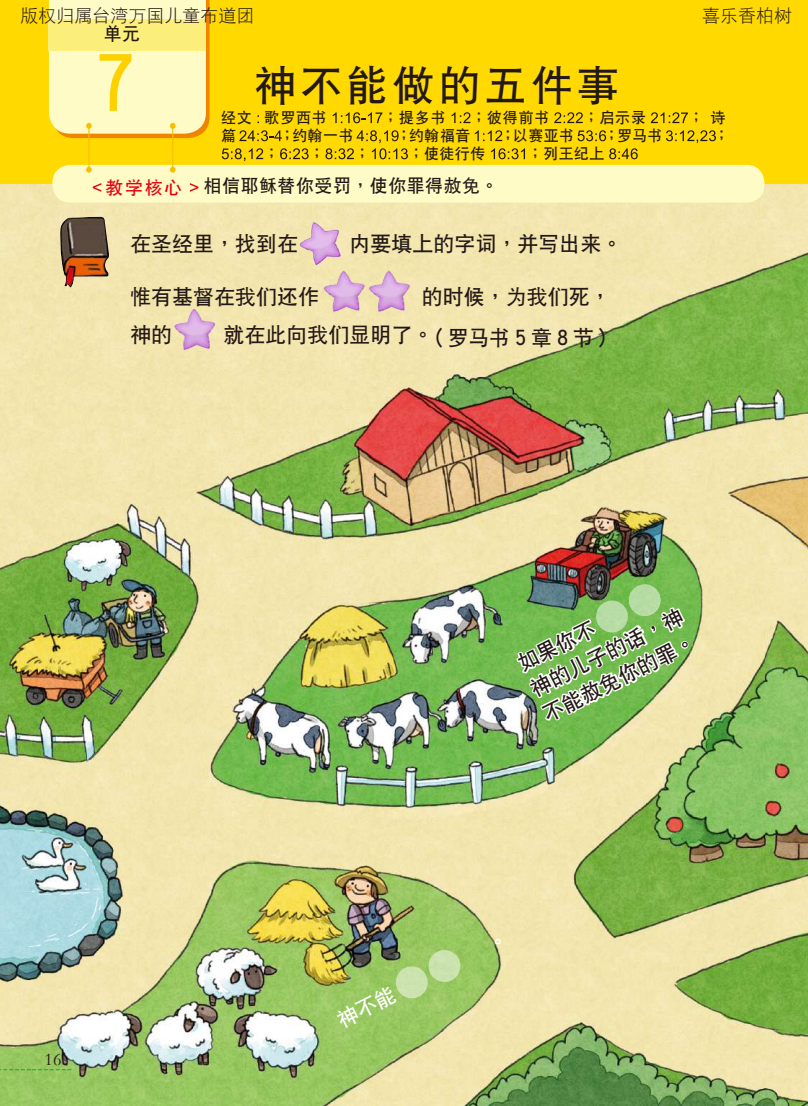
<style>
.page{position:relative;width:808px;height:1106px;background:#fff}
.page>*{position:absolute;margin:0;border:0;box-sizing:border-box;transform-origin:0 0}
.t1{font:78px "DF Hei W7 GB5";color:#fdd000}
.t2{font:42px "DF Hei W7 GB5";letter-spacing:.1em;color:#231815}
.t3{font:21px/28.3px "DF Hei W7 GB5";color:#231815}
.t4{font:21px "DF Hei W7 GB5";color:#fff}
.t5{font:18px "DF Hei W7 GB5";letter-spacing:.025em;color:#231815}
.t6{font:18px "DF Hei W3 GB5";color:#231815}
.t7{font:18px "Garamond";color:#231815}
.t8{font:15px "DF Hei W7 GB5";letter-spacing:.025em;color:#231815}
.s1{color:#e60012}
</style>
<div class="page">
<img style="left:0;top:184px;width:808px;height:922px">
<div style="left:0;top:0;width:808px;height:184px;background:#ffd900"></div>
<div style="left:52px;top:165px;width:712px;height:38px;background:#fffbc7;border-radius:18px"></div>
<svg style="left:170px;top:167px;width:6px;height:6px"></svg>
<hr style="left:172px;top:125px;width:1px;height:45px;background:#fabe00">
<svg style="left:49px;top:0;width:161px;height:138px;background:#fdf1a8"></svg>
<svg style="left:86px;top:167px;width:6px;height:6px"></svg>
<hr style="left:88px;top:125px;width:2px;height:45px;background:#fabe00">
<svg style="left:93px;top:183px;width:8px;height:9px"></svg>
<svg style="left:190px;top:183px;width:8px;height:9px"></svg>
<svg style="left:333px;top:112px;width:49px;height:11px"></svg>
<svg style="left:452px;top:112px;width:18px;height:11px"></svg>
<svg style="left:554px;top:112px;width:29px;height:11px"></svg>
<svg style="left:651px;top:112px;width:37px;height:11px"></svg>
<svg style="left:239px;top:130px;width:43px;height:11px"></svg>
<svg style="left:475px;top:130px;width:27px;height:11px"></svg>
<svg style="left:577px;top:130px;width:29px;height:11px"></svg>
<svg style="left:666px;top:130px;width:50px;height:13px"></svg>
<svg style="left:222px;top:148px;width:41px;height:13px"></svg>
<svg style="left:280px;top:148px;width:29px;height:11px"></svg>
<svg style="left:325px;top:130px;width:83px;height:29px"></svg>
<svg style="left:491px;top:148px;width:34px;height:11px"></svg>
<svg style="left:609px;top:148px;width:29px;height:11px"></svg>
<img style="left:59px;top:217px;width:51px;height:72px">
<div style="left:75px;top:226px;width:12px;height:14px;background:#59493f"></div>
<div style="left:90px;top:225px;width:11px;height:13px;background:#59493f"></div>
<img style="left:298px;top:221px;width:46px;height:45px">
<img style="left:316px;top:265px;width:45px;height:56px">
<img style="left:361px;top:265px;width:57px;height:56px">
<img style="left:167px;top:303px;width:56px;height:56px">
<svg style="left:514px;top:582px;width:177px;height:141px"></svg>
<svg style="left:393px;top:947px;width:70px;height:53px;background:#acd081"></svg>
<svg style="left:0;top:1069px;width:71px;height:1px"></svg>
<svg style="left:473px;top:937px;width:29px;height:24px"></svg>
<p class="t6" style="left:21px;top:7px;width:236px">版權歸屬台灣萬國兒童佈道團</p>
<p class="t6" style="left:702px;top:7px;width:91px">喜樂香柏樹</p>
<p class="t5" style="left:104px;top:25px;width:38px">單元</p>
<h1 class="t1" style="left:96px;top:44px;width:40px">7</h1>
<h2 class="t2" style="left:254px;top:64px;width:367px">神不能做的五件事</h2>
<p class="t8" style="left:221px;top:110px;width:107px">經文 歌羅西書</p>
<p class="t8" style="left:383px;top:110px;width:64px">；提多書</p>
<p class="t8" style="left:471px;top:110px;width:80px">；彼得前書</p>
<p class="t8" style="left:584px;top:110px;width:64px">；啟示錄</p>
<p class="t8" style="left:689px;top:110px;width:38px">；詩</p>
<p class="t8" style="left:221px;top:128px;width:16px">篇</p>
<p class="t8" style="left:280px;top:128px;width:75px">；約翰一書</p>
<p class="t8" style="left:397px;top:128px;width:75px">；約翰福音</p>
<p class="t8" style="left:500px;top:128px;width:75px">；以賽亞書</p>
<p class="t8" style="left:604px;top:128px;width:60px">；羅馬書</p>
<p class="t8" style="left:714px;top:128px;width:16px">；</p>
<p class="t8" style="left:264px;top:146px;width:16px">；</p>
<p class="t8" style="left:309px;top:146px;width:16px">；</p>
<p class="t8" style="left:355px;top:146px;width:16px">；</p>
<p class="t8" style="left:409px;top:146px;width:78px">；使徒行傳</p>
<p class="t8" style="left:528px;top:146px;width:78px">；列王紀上</p>
<p class="t5" style="left:105px;top:177px;width:395px"><span class="s1">教學核心</span> 相信耶穌替你受罰，使你罪得赦免。</p>
<p class="t3" style="left:130px;top:229px;width:169px">在聖經裡，找到在</p>
<p class="t3" style="left:349px;top:229px;width:274px">內要填上的字詞，並寫出來。</p>
<p class="t3" style="left:130px;top:283px;width:190px">惟有基督在我們還作</p>
<p class="t3" style="left:422px;top:283px;width:190px">的時候，為我們死，</p>
<p class="t3" style="left:130px;top:320px;width:43px">神的</p>
<p class="t3" style="left:223px;top:320px;width:211px">就在此向我們顯明了。</p>
<p class="t3" style="left:426px;top:323px;width:190px">（羅馬書5章8 節）</p>
<p class="t7" style="left:45px;top:1047px;width:18px">16</p>
<p class="t3" style="left:512px;top:652px;width:170px;rotate:-27deg">如果你不<br>神的兒子的話，神不能赦免你的罪。</p>
<p class="t4" style="left:334px;top:1011px;width:106px;rotate:-27deg">神不能　　</p>
</div>
